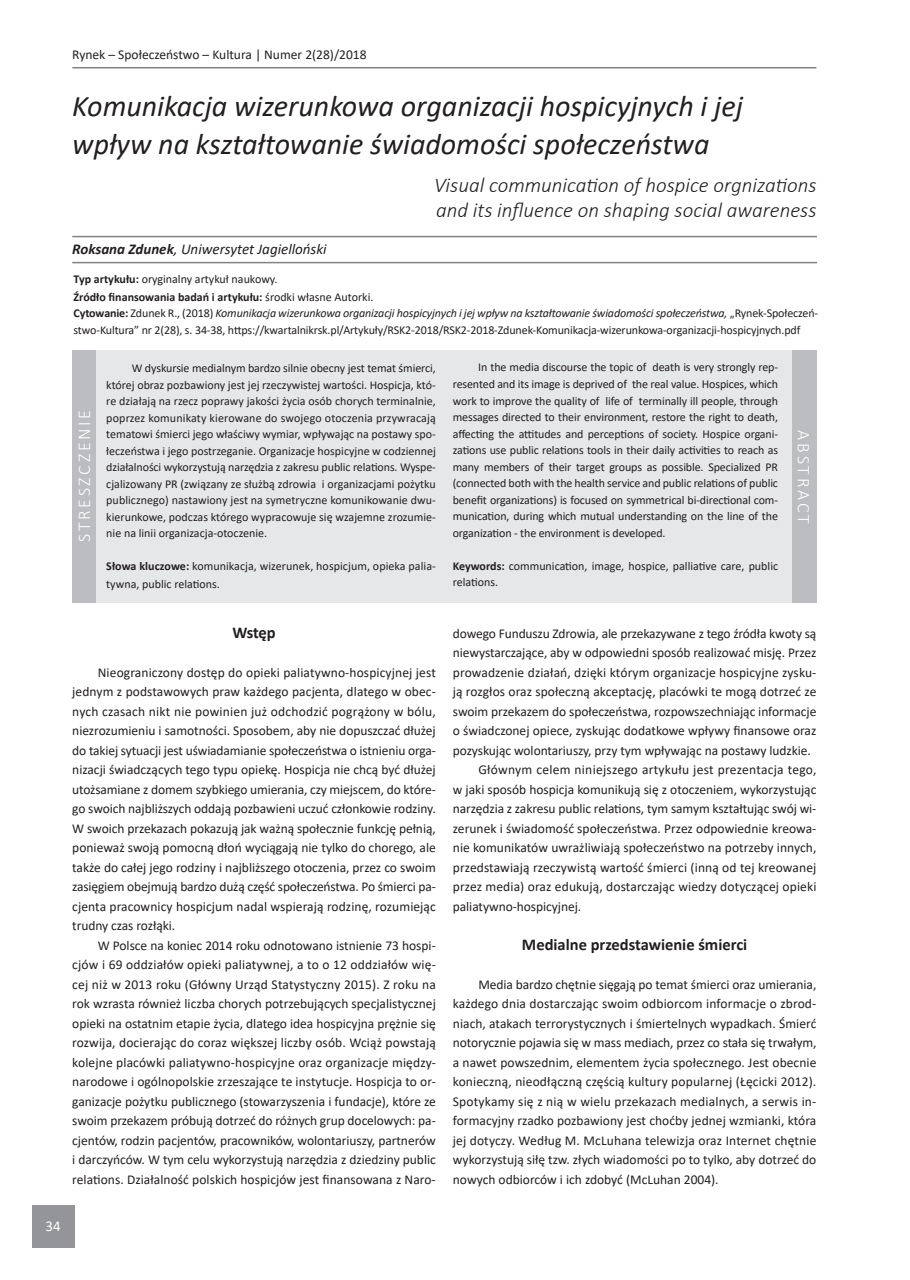
<style>
.page{position:relative;width:910px;height:1280px;background:#fff}
.page>*{position:absolute;margin:0;border:0;box-sizing:border-box;transform-origin:0 0}
.t1{font:italic 30px/37.8px "Calibri";color:#231f20}
.t2{font:italic 300 21px/25.2px "Calibri";color:#231f20}
.t3{font:300 18px "Calibri";letter-spacing:.15em;color:#fff}
.t4{font:700 16.5px "Calibri";color:#231f20}
.t5{font:italic 15px "Calibri";color:#231f20}
.t6{font:15px "Calibri";color:#fff}
.t7{font:13.5px/19.5px "Calibri";color:#231f20;text-align:justify}
.t8{font:13.5px "Calibri";letter-spacing:.02em;color:#231f20}
.t9{font:12px/16.5px "Calibri";letter-spacing:-.01em;color:#231f20}
.t10{font:700 12px/17.7px "Calibri";color:#231f20}
.s1{font-weight:700}
.s2{font-weight:400}
.s3{font-style:italic}
</style>
<div class="page">
<div style="left:32px;top:1205px;width:42px;height:43px;background:#939598"></div>
<hr style="left:72px;top:67px;width:744px;height:1px;background:#808285">
<div style="left:92px;top:350px;width:704px;height:253px;background:#e6e7e9"></div>
<div style="left:72px;top:350px;width:24px;height:253px;background:#bcbdc0"></div>
<div style="left:792px;top:350px;width:24px;height:253px;background:#bcbdc0"></div>
<hr style="left:72px;top:236px;width:745px;height:1px;background:#808285">
<hr style="left:72px;top:262px;width:745px;height:1px;background:#808285">
<p class="t7" style="left:72px;top:44px;width:296px">Rynek – Społeczeństwo – Kultura | Numer 2(28)/2018</p>
<h1 class="t1" style="left:72px;top:86px;width:672px">Komunikacja wizerunkowa organizacji hospicyjnych i jej wpływ na kształtowanie świadomości społeczeństwa</h1>
<h2 class="t2" style="left:434px;top:172px;width:384px">Visual communication of hospice orgnizations and its influence on shaping social awareness</h2>
<p class="t5" style="left:72px;top:239px;width:256px"><span class="s1">Roksana Zdunek</span>, Uniwersytet Jagielloński</p>
<p class="t10" style="left:74px;top:270px;width:301px">Typ artykułu: <span class="s2">oryginalny artykuł naukowy.<br></span>Źródło finansowania badań i artykułu: <span class="s2">środki własne Autorki.</span></p>
<p class="t9" style="left:74px;top:305px;width:746px"><span class="s1">Cytowanie:</span> Zdunek R., (2018) <span class="s3">Komunikacja wizerunkowa organizacji hospicyjnych i jej wpływ na kształtowanie świadomości społeczeństwa,</span> „Rynek-Społeczeń&shy;stwo-Kultura” nr 2(28), s. 34-38, https://kwartalnikrsk.pl/Artykuły/RSK2-2018/RSK2-2018-Zdunek-Komunikacja-wizerunkowa-organizacji-hospicyjnych.pdf</p>
<h3 class="t3" style="left:73px;top:542px;width:134px;rotate:-90deg">STRESZCZENIE</h3>
<p class="t9" style="left:106px;top:360px;width:331px;text-align:justify;text-indent:26px">W dyskursie medialnym bardzo silnie obecny jest temat śmierci, której obraz pozbawiony jest jej rzeczywistej wartości. Hospicja, któ&shy;re działają na rzecz poprawy jakości życia osób chorych terminalnie, poprzez komunikaty kierowane do swojego otoczenia przywracają tematowi śmierci jego właściwy wymiar, wpływając na postawy spo&shy;łeczeństwa i jego postrzeganie. Organizacje hospicyjne w codziennej działalności wykorzystują narzędzia z zakresu public relations. Wyspe&shy;cjalizowany PR (związany ze służbą zdrowia i organizacjami pożytku publicznego) nastawiony jest na symetryczne komunikowanie dwu&shy;kierunkowe, podczas którego wypracowuje się wzajemne zrozumie&shy;nie na linii organizacja-otoczenie.</p>
<p class="t9" style="left:106px;top:557px;width:331px;line-height:18px"><span class="s1">Słowa kluczowe:</span> komunikacja, wizerunek, hospicjum, opieka palia&shy;tywna, public relations.</p>
<p class="t9" style="left:453px;top:359px;width:327px;text-align:justify;text-indent:26px">In the media discourse the topic of death is very strongly rep&shy;resented and its image is deprived of the real value. Hospices, which work to improve the quality of life of terminally ill people, through messages directed to their environment, restore the right to death, affecting the attitudes and perceptions of society. Hospice organi&shy;zations use public relations tools in their daily activities to reach as many members of their target groups as possible. Specialized PR (connected both with the health service and public relations of public benefit organizations) is focused on symmetrical bi-directional com&shy;munication, during which mutual understanding on the line of the organization - the environment is developed.</p>
<p class="t9" style="left:453px;top:557px;width:327px"><span class="s1">Keywords:</span> communication, image, hospice, palliative care, public relations.</p>
<h3 class="t3" style="left:815px;top:430px;width:95px;rotate:90deg">ABSTRACT</h3>
<p class="t4" style="left:232px;top:621px;width:45px">Wstęp</p>
<p class="t7" style="left:72px;top:662px;width:365px;text-indent:26px">Nieograniczony dostęp do opieki paliatywno-hospicyjnej jest jednym z podstawowych praw każdego pacjenta, dlatego w obec&shy;nych czasach nikt nie powinien już odchodzić pogrążony w bólu, niezrozumieniu i samotności. Sposobem, aby nie dopuszczać dłużej do takiej sytuacji jest uświadamianie społeczeństwa o istnieniu orga&shy;nizacji świadczących tego typu opiekę. Hospicja nie chcą być dłużej utożsamiane z domem szybkiego umierania, czy miejscem, do które&shy;go swoich najbliższych oddają pozbawieni uczuć członkowie rodziny.<br>W swoich przekazach pokazują jak ważną społecznie funkcję pełnią, ponieważ swoją pomocną dłoń wyciągają nie tylko do chorego, ale także do całej jego rodziny i najbliższego otoczenia, przez co swoim zasięgiem obejmują bardzo dużą część społeczeństwa. Po śmierci pa&shy;cjenta pracownicy hospicjum nadal wspierają rodzinę, rozumiejąc trudny czas rozłąki.</p>
<p class="t7" style="left:72px;top:935px;width:365px;text-indent:26px">W Polsce na koniec 2014 roku odnotowano istnienie 73 hospi&shy;cjów i 69 oddziałów opieki paliatywnej, a to o 12 oddziałów wię&shy;cej niż w 2013 roku (Główny Urząd Statystyczny 2015). Z roku na rok wzrasta również liczba chorych potrzebujących specjalistycznej opieki na ostatnim etapie życia, dlatego idea hospicyjna prężnie się rozwija, docierając do coraz większej liczby osób. Wciąż powstają kolejne placówki paliatywno-hospicyjne oraz organizacje między&shy;narodowe i ogólnopolskie zrzeszające te instytucje. Hospicja to or&shy;ganizacje pożytku publicznego (stowarzyszenia i fundacje), które ze swoim przekazem próbują dotrzeć do różnych grup docelowych: pa&shy;cjentów, rodzin pacjentów, pracowników, wolontariuszy, partnerów i darczyńców. W tym celu wykorzystują narzędzia z dziedziny public relations. Działalność polskich hospicjów jest finansowana z Naro-</p>
<p class="t6" style="left:46px;top:1216px;width:17px">34</p>
<p class="t7" style="left:453px;top:623px;width:365px">dowego Funduszu Zdrowia, ale przekazywane z tego źródła kwoty są</p>
<p class="t7" style="left:453px;top:643px;width:365px">niewystarczające, aby w odpowiedni sposób realizować misję. Przez</p>
<p class="t7" style="left:453px;top:662px;width:365px">prowadzenie działań, dzięki którym organizacje hospicyjne zysku-</p>
<p class="t7" style="left:453px;top:682px;width:365px">ją rozgłos oraz społeczną akceptację, placówki te mogą dotrzeć ze</p>
<p class="t7" style="left:453px;top:701px;width:365px">swoim przekazem do społeczeństwa, rozpowszechniając informacje</p>
<p class="t7" style="left:453px;top:721px;width:365px">o świadczonej opiece, zyskując dodatkowe wpływy finansowe oraz</p>
<p class="t7" style="left:453px;top:740px;width:360px">pozyskując wolontariuszy, przy tym wpływając na postawy ludzkie.</p>
<p class="t8" style="left:478px;top:760px;width:340px">Głównym celem niniejszego artykułu jest prezentacja tego,</p>
<p class="t7" style="left:453px;top:779px;width:365px">w jaki sposób hospicja komunikują się z otoczeniem, wykorzystując</p>
<p class="t7" style="left:453px;top:799px;width:365px">narzędzia z zakresu public relations, tym samym kształtując swój wi-</p>
<p class="t7" style="left:453px;top:818px;width:365px">zerunek i świadomość społeczeństwa. Przez odpowiednie kreowa-</p>
<p class="t7" style="left:453px;top:837px;width:365px">nie komunikatów uwrażliwiają społeczeństwo na potrzeby innych,</p>
<p class="t7" style="left:453px;top:857px;width:365px">przedstawiają rzeczywistą wartość śmierci (inną od tej kreowanej</p>
<p class="t7" style="left:453px;top:876px;width:365px">przez media) oraz edukują, dostarczając wiedzy dotyczącej opieki</p>
<p class="t7" style="left:453px;top:896px;width:130px">paliatywno-hospicyjnej.</p>
<p class="t4" style="left:522px;top:933px;width:227px">Medialne przedstawienie śmierci</p>
<p class="t7" style="left:453px;top:974px;width:365px;text-indent:26px">Media bardzo chętnie sięgają po temat śmierci oraz umierania, każdego dnia dostarczając swoim odbiorcom informacje o zbrod&shy;niach, atakach terrorystycznych i śmiertelnych wypadkach. Śmierć notorycznie pojawia się w mass mediach, przez co stała się trwałym, a nawet powszednim, elementem życia społecznego. Jest obecnie konieczną, nieodłączną częścią kultury popularnej (Łęcicki 2012).<br>Spotykamy się z nią w wielu przekazach medialnych, a serwis in&shy;formacyjny rzadko pozbawiony jest choćby jednej wzmianki, która jej dotyczy. Według M. McLuhana telewizja oraz Internet chętnie wykorzystują siłę tzw. złych wiadomości po to tylko, aby dotrzeć do nowych odbiorców i ich zdobyć (McLuhan 2004).</p>
</div>
